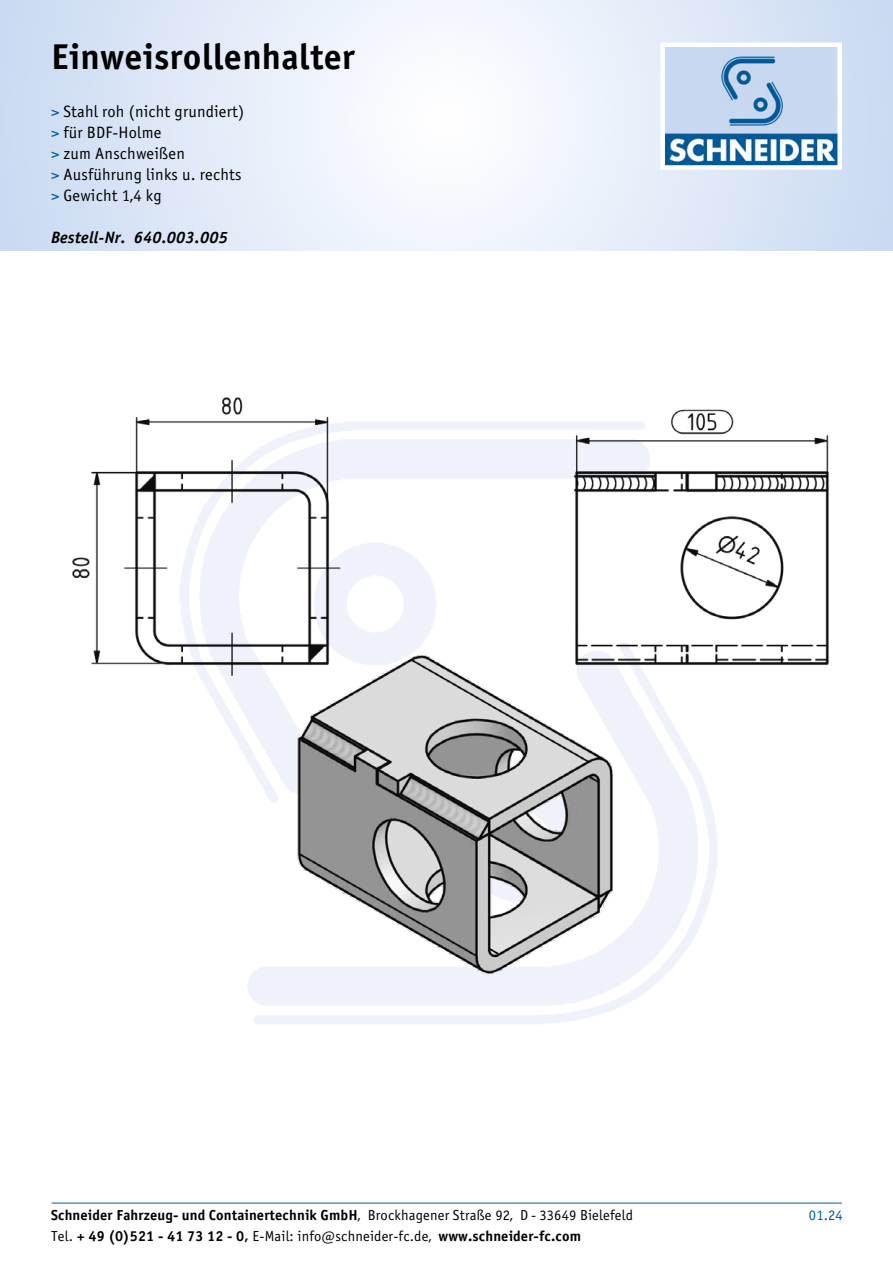
<style>
.page{position:relative;width:893px;height:1263px;background:#fff}
.page>*{position:absolute;margin:0;border:0;box-sizing:border-box;transform-origin:0 0}
.t1{font:36px "Officina Sans Bold ITC";letter-spacing:.01em;color:#000}
.t2{font:16.5px/21px "Officina Sans Book ITC";letter-spacing:.01em;color:#000}
.t3{font:italic 16.5px "Officina Sans Bold ITC";letter-spacing:.01em;color:#000}
.t4{font:14.55px "Officina Sans Bold ITC";letter-spacing:.01em;color:#000}
.t5{font:14.55px "Officina Sans Book ITC";color:#005a9a}
.s1{color:#005a9a}
.s2{font-family:"Officina Sans Book ITC"}
</style>
<div class="page">
<svg style="left:0;top:0;width:893px;height:251px"></svg>
<img style="left:665px;top:48px;width:172px;height:117px">
<div style="left:660px;top:43px;width:182px;height:127px;border:4px solid #fff"></div>
<hr style="left:52px;top:1203px;width:790px;height:1px;background:#005a9a">
<img style="left:72px;top:397px;width:757px;height:601px">
<h1 class="t1" style="left:51px;top:34px;width:305px">Einweisrollenhalter</h1>
<p class="t2" style="left:51px;top:101px;width:195px"><span class="s1">&gt;</span> Stahl roh (nicht grundiert) <span class="s1">&gt;</span> für BDF-Holme<br><span class="s1">&gt;</span> zum Anschweißen<br><span class="s1">&gt;</span> Ausführung links u. rechts <span class="s1">&gt;</span> Gewicht 1,4 kg</p>
<p class="t3" style="left:51px;top:227px;width:178px">Bestell-Nr. 640.003.005</p>
<p class="t4" style="left:51px;top:1206px;width:583px">Schneider Fahrzeug- und Containertechnik GmbH<span class="s2">, Brockhagener Straße 92, D - 33649 Bielefeld</span></p>
<p class="t5" style="left:809px;top:1206px;width:35px">01.24</p>
<p class="t4" style="left:51px;top:1227px;width:532px"><span class="s2">Tel.</span> + 49 (0)521 - 41 73 12 - 0, <span class="s2">E-Mail: info@schneider-fc.de,</span> www.schneider-fc.com</p>
</div>
